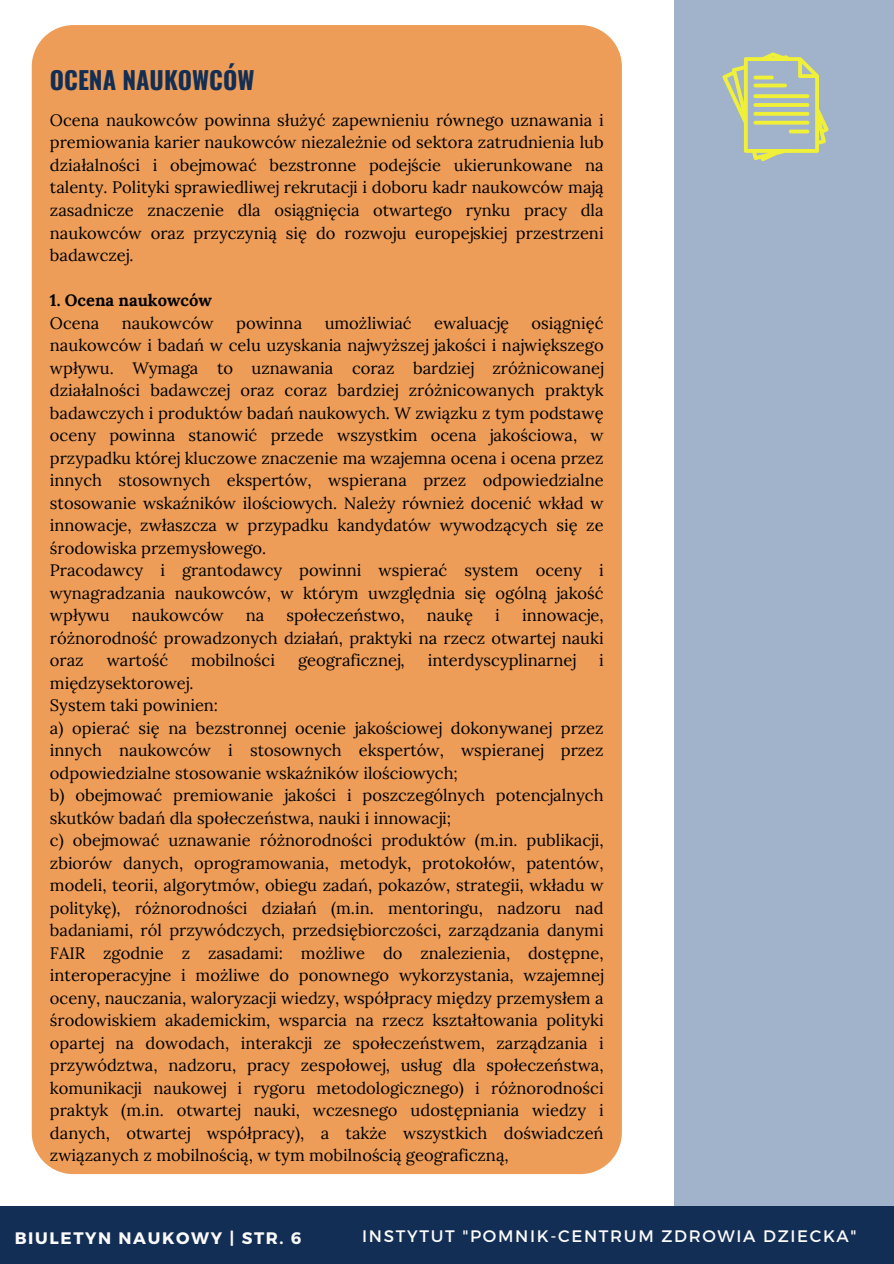
<style>
.page{position:relative;width:894px;height:1264px;background:#fff}
.page>*{position:absolute;margin:0;border:0;box-sizing:border-box;transform-origin:0 0}
.t1{font:700 24.45px "Oswald";color:#132e54}
.t2{font:16.65px "Montserrat";letter-spacing:.1em;color:#fafafa}
.t3{font:700 16.65px "Montserrat";letter-spacing:.1em;color:#fafafa}
.t4{font:16.5px/22.5px "Lora";color:#000;text-align:justify}
.t5{font:700 16.5px "Lora";color:#000}
</style>
<div class="page">
<div style="left:674px;top:0;width:219px;height:1214px;background:#a0b3cb"></div>
<div style="left:0;top:1206px;width:893px;height:57px;background:#132e54"></div>
<div style="left:32px;top:25px;width:589px;height:1149px;background:#ed9d57"></div>
<svg style="left:722px;top:52px;width:106px;height:109px"></svg>
<p class="t1" style="left:50px;top:60px;width:206px">OCENA NAUKOWCÓW</p>
<h1 class="t4" style="left:50px;top:109px;width:555px">Ocena naukowców powinna służyć zapewnieniu równego uznawania i premiowania karier naukowców niezależnie od sektora zatrudnienia lub działalności i obejmować bezstronne podejście ukierunkowane na talenty. Polityki sprawiedliwej rekrutacji i doboru kadr naukowców mają zasadnicze znaczenie dla osiągnięcia otwartego rynku pracy dla naukowców oraz przyczynią się do rozwoju europejskiej przestrzeni badawczej.</h1>
<p class="t5" style="left:50px;top:289px;width:163px">1. Ocena naukowców</p>
<p class="t4" style="left:50px;top:311px;width:51px">Ocena</p>
<p class="t4" style="left:122px;top:311px;width:93px">naukowców</p>
<p class="t4" style="left:236px;top:311px;width:67px">powinna</p>
<p class="t4" style="left:324px;top:311px;width:88px">umożliwiać</p>
<p class="t4" style="left:434px;top:311px;width:76px">ewaluację</p>
<p class="t4" style="left:50px;top:311px;width:555px;text-indent:481px">osiągnięć naukowców i badań w celu uzyskania najwyższej jakości i największego wpływu. Wymaga to uznawania coraz bardziej zróżnicowanej działalności badawczej oraz coraz bardziej zróżnicowanych praktyk badawczych i produktów badań naukowych. W związku z tym podstawę oceny powinna stanowić przede wszystkim ocena jakościowa, w przypadku której kluczowe znaczenie ma wzajemna ocena i ocena przez innych stosownych ekspertów, wspierana przez odpowiedzialne stosowanie wskaźników ilościowych. Należy również docenić wkład w innowacje, zwłaszcza w przypadku kandydatów wywodzących się ze środowiska przemysłowego.</p>
<p class="t4" style="left:50px;top:559px;width:555px">Pracodawcy i grantodawcy powinni wspierać system oceny i wynagradzania naukowców, w którym uwzględnia się ogólną jakość wpływu</p>
<p class="t4" style="left:132px;top:604px;width:93px">naukowców</p>
<p class="t4" style="left:246px;top:604px;width:20px">na</p>
<p class="t4" style="left:286px;top:604px;width:120px">społeczeństwo,</p>
<p class="t4" style="left:427px;top:604px;width:48px">naukę</p>
<p class="t4" style="left:495px;top:604px;width:6px">i</p>
<p class="t4" style="left:50px;top:604px;width:555px;text-indent:472px">innowacje, różnorodność prowadzonych działań, praktyki na rzecz otwartej nauki oraz</p>
<p class="t4" style="left:107px;top:649px;width:63px">wartość</p>
<p class="t4" style="left:191px;top:649px;width:85px">mobilności</p>
<p class="t4" style="left:298px;top:649px;width:108px">geograficznej,</p>
<p class="t4" style="left:427px;top:649px;width:150px">interdyscyplinarnej</p>
<p class="t4" style="left:599px;top:649px;width:6px">i</p>
<p class="t4" style="left:50px;top:671px;width:145px">międzysektorowej.</p>
<p class="t4" style="left:50px;top:694px;width:170px">System taki powinien:</p>
<p class="t4" style="left:50px;top:716px;width:555px">a) opierać się na bezstronnej ocenie jakościowej dokonywanej przez innych naukowców i stosownych ekspertów, wspieranej przez odpowiedzialne stosowanie wskaźników ilościowych;</p>
<p class="t4" style="left:50px;top:784px;width:555px">b) obejmować premiowanie jakości i poszczególnych potencjalnych skutków badań dla społeczeństwa, nauki i innowacji;</p>
<p class="t4" style="left:50px;top:829px;width:555px">c) obejmować uznawanie różnorodności produktów (m.in. publikacji, zbiorów danych, oprogramowania, metodyk, protokołów, patentów, modeli, teorii, algorytmów, obiegu zadań, pokazów, strategii, wkładu w politykę), różnorodności działań (m.in. mentoringu, nadzoru nad badaniami, ról przywódczych, przedsiębiorczości, zarządzania danymi FAIR zgodnie z zasadami: możliwe do znalezienia, dostępne, interoperacyjne i możliwe do ponownego wykorzystania, wzajemnej oceny, nauczania, waloryzacji wiedzy, współpracy między przemysłem a środowiskiem akademickim, wsparcia na rzecz kształtowania polityki opartej na dowodach, interakcji ze społeczeństwem, zarządzania i przywództwa, nadzoru, pracy zespołowej, usług dla społeczeństwa, komunikacji naukowej i rygoru metodologicznego) i różnorodności praktyk (m.in. otwartej nauki, wczesnego udostępniania wiedzy i danych, otwartej współpracy), a także wszystkich doświadczeń związanych z mobilnością, w tym mobilnością geograficzną,</p>
<p class="t3" style="left:15px;top:1227px;width:288px">BIULETYN NAUKOWY | STR. 6</p>
<p class="t2" style="left:362px;top:1224px;width:495px">INSTYTUT "POMNIK-CENTRUM ZDROWIA DZIECKA"</p>
</div>
